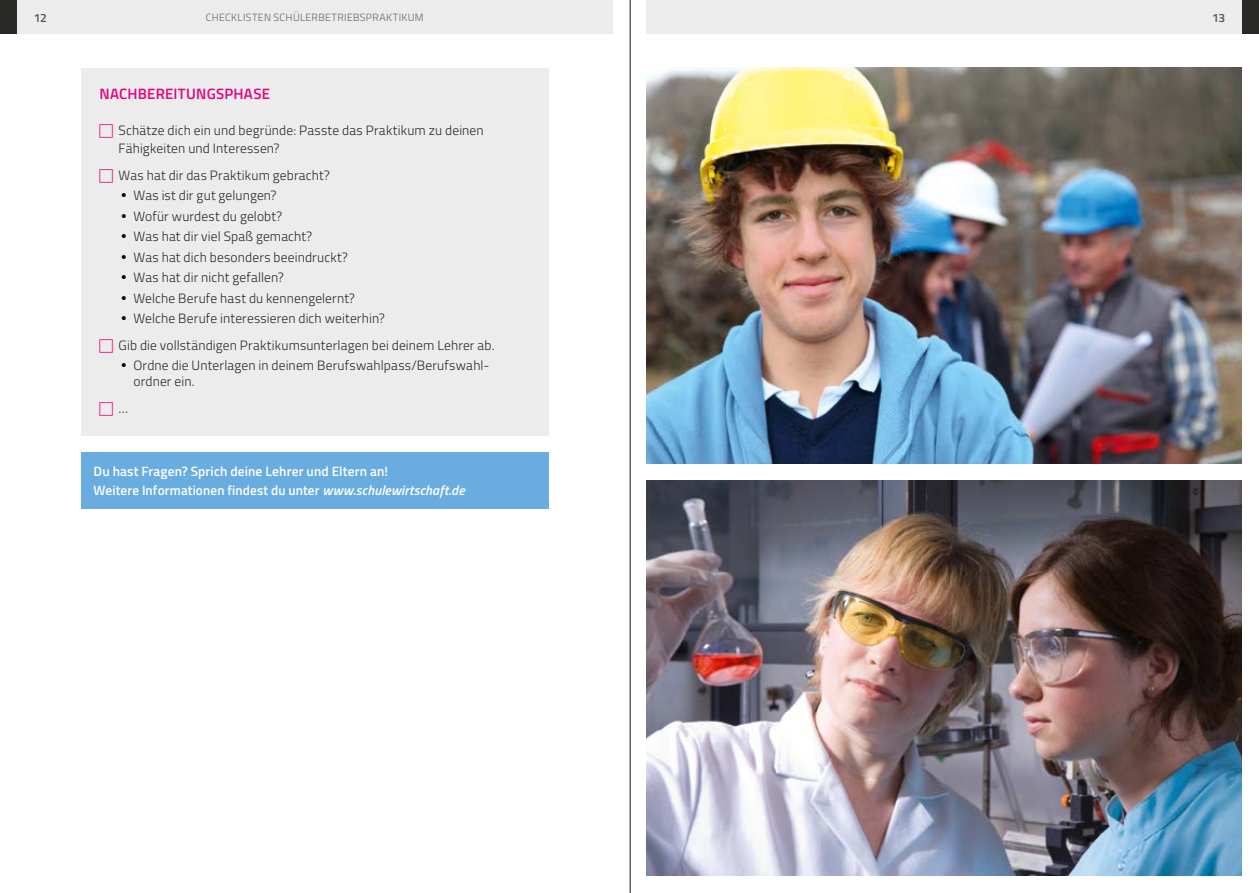
<style>
.page{position:relative;width:1259px;height:893px;background:#fff}
.page>*{position:absolute;margin:0;border:0;box-sizing:border-box;transform-origin:0 0}
.t1{font:600 15px "Titillium";letter-spacing:.015em;color:#e6007d}
.t2{font:300 13.5px/20.4px "Titillium";letter-spacing:.01em;color:#282827}
.t3{font:600 13.5px/19.2px "Titillium";letter-spacing:.01em;color:#fff}
.t4{font:600 12px "Titillium";color:#565656}
.t5{font:300 10.5px "Titillium";letter-spacing:.03em;color:#636362}
.s1{font-style:italic}
</style>
<div class="page">
<div style="left:81px;top:68px;width:468px;height:367px;background:#ececed"></div>
<div style="left:81px;top:452px;width:468px;height:57px;background:#69acdf"></div>
<img style="left:646px;top:68px;width:596px;height:396px">
<img style="left:646px;top:481px;width:596px;height:395px">
<div style="left:81px;top:0;width:531px;height:34px;background:#ececed"></div>
<div style="left:646px;top:0;width:532px;height:34px;background:#ececed"></div>
<div style="left:1178px;top:0;width:81px;height:34px;background:#ececed"></div>
<div style="left:0;top:0;width:81px;height:34px;background:#ececed"></div>
<div style="left:0;top:0;width:17px;height:34px;background:#282827"></div>
<div style="left:1242px;top:0;width:17px;height:34px;background:#282827"></div>
<hr style="left:629px;top:0;width:2px;height:893px;background:#636362">
<p class="t4" style="left:34px;top:8px;width:14px">12</p>
<p class="t5" style="left:206px;top:10px;width:219px">Checklisten Schülerbetriebspraktikum</p>
<p class="t4" style="left:1212px;top:8px;width:15px">13</p>
<p class="t1" style="left:100px;top:82px;width:172px">Nachbereitungsphase</p>
<p class="t2" style="left:119px;top:120px;width:366px;line-height:18px">Schätze dich ein und begründe: Passte das Praktikum zu deinen<br>Fähigkeiten und I nteressen?</p>
<p class="t2" style="left:133px;top:164px;width:253px;text-indent:-15px">Was hat dir das Praktikum gebracht?<br>Was ist dir gut gelungen?<br>Wofür wurdest du gelobt?<br>Was hat dir viel Spaß gemacht?<br>Was hat dich besonders beeindruckt?<br>Was hat dir nicht gefallen?<br>Welche Berufe hast du kennengelernt?<br>Welche Berufe interessieren dich weiterhin?</p>
<p class="t2" style="left:133px;top:334px;width:362px;text-indent:-15px">Gib die vollständigen Praktikumsunterlagen bei deinem Lehrer ab.<br>Ordne die U nterlagen in deinem Berufswahlpass/Berufswahl-</p>
<p class="t2" style="left:133px;top:371px;width:62px">ordner ein.</p>
<p class="t2" style="left:119px;top:397px;width:11px">…</p>
<p class="t3" style="left:94px;top:461px;width:373px">Du hast Fragen? Sprich deine Lehrer und Eltern an!<br>Weitere Informationen findest du unter <span class="s1">www.schulewirtschaft.de</span></p>
</div>
